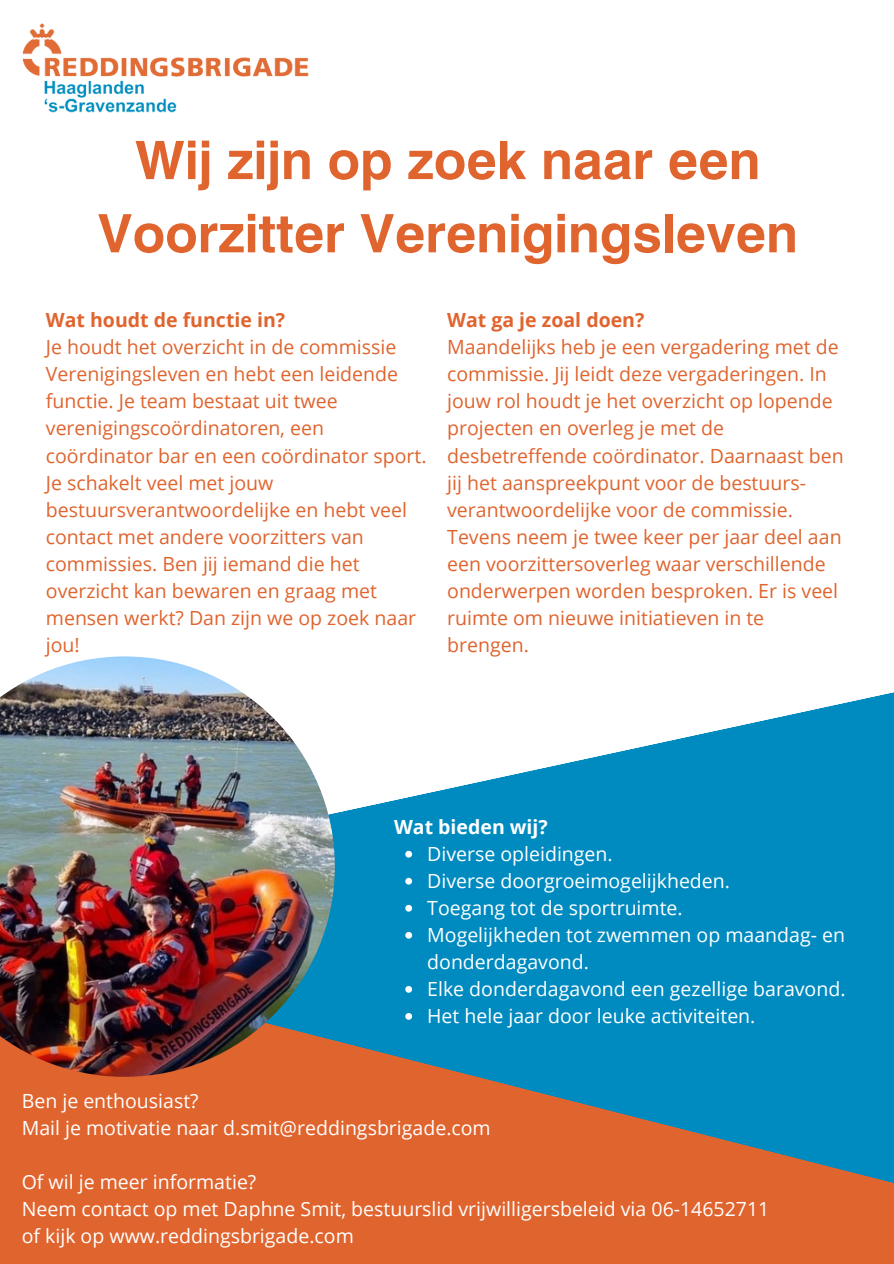
<style>
.page{position:relative;width:894px;height:1264px;background:#fff}
.page>*{position:absolute;margin:0;border:0;box-sizing:border-box;transform-origin:0 0}
.t1{font:700 52.5px/73.2px "Helios";color:#e0642e;text-align:center}
.t2{font:19.5px/27px "Open Sans";color:#e0642e}
.t3{font:19.5px/27px "Open Sans";color:#fff}
.t4{font:700 19.5px "Open Sans";color:#e0642e}
.t5{font:700 19.5px "Open Sans";color:#fff}
</style>
<div class="page">
<svg style="left:335px;top:692px;width:558px;height:189px;fill:#008bc0"></svg>
<img style="left:22px;top:23px;width:287px;height:90px">
<svg style="left:0;top:881px;width:893px;height:382px;background:#777672"></svg>
<img style="left:0;top:656px;width:335px;height:420px">
<svg style="left:405px;top:850px;width:7px;height:7px"></svg>
<svg style="left:405px;top:877px;width:7px;height:7px"></svg>
<svg style="left:405px;top:904px;width:7px;height:7px"></svg>
<svg style="left:405px;top:931px;width:7px;height:7px"></svg>
<svg style="left:405px;top:986px;width:7px;height:6px"></svg>
<svg style="left:405px;top:1013px;width:7px;height:6px"></svg>
<h1 class="t1" style="left:97px;top:123px;width:702px">Wij zijn op zoek naar een<br>Voorzitter Verenigingsleven</h1>
<p class="t4" style="left:46px;top:306px;width:241px">Wat houdt de functie in?</p>
<p class="t2" style="left:46px;top:333px;width:382px">Je houdt het overzicht in de commissie Verenigingsleven en hebt een leidende functie. Je team bestaat uit twee verenigingscoördinatoren, een coördinator bar en een coördinator sport.<br>Je schakelt veel met jouw bestuursverantwoordelijke en hebt veel contact met andere voorzitters van commissies. Ben jij iemand die het overzicht kan bewaren en graag met mensen werkt? Dan zijn we op zoek naar jou!</p>
<p class="t4" style="left:447px;top:306px;width:199px">Wat ga je zoal doen?</p>
<p class="t2" style="left:447px;top:333px;width:398px">Maandelijks heb je een vergadering met de commissie. Jij leidt deze vergaderingen. In jouw rol houdt je het overzicht op lopende projecten en overleg je met de desbetreffende coördinator. Daarnaast ben jij het aanspreekpunt voor de bestuurs&shy;verantwoordelijke voor de commissie.<br>Tevens neem je twee keer per jaar deel aan een voorzittersoverleg waar verschillende onderwerpen worden besproken. Er is veel ruimte om nieuwe initiatieven in te brengen.</p>
<p class="t5" style="left:394px;top:813px;width:155px">Wat bieden wij?</p>
<p class="t3" style="left:427px;top:839px;width:419px">Diverse opleidingen.<br>Diverse doorgroeimogelijkheden.<br>Toegang tot de sportruimte.<br>Mogelijkheden tot zwemmen op maandag- en donderdagavond.<br>Elke donderdagavond een gezellige baravond.<br>Het hele jaar door leuke activiteiten.</p>
<p class="t3" style="left:22px;top:1086px;width:470px">Ben je enthousiast?<br>Mail je motivatie naar d.smit@reddingsbrigade.com</p>
<p class="t3" style="left:22px;top:1167px;width:749px">Of wil je meer informatie?<br>Neem contact op met Daphne Smit, bestuurslid vrijwilligersbeleid via 06-14652711 of kijk op www.reddingsbrigade.com</p>
</div>
